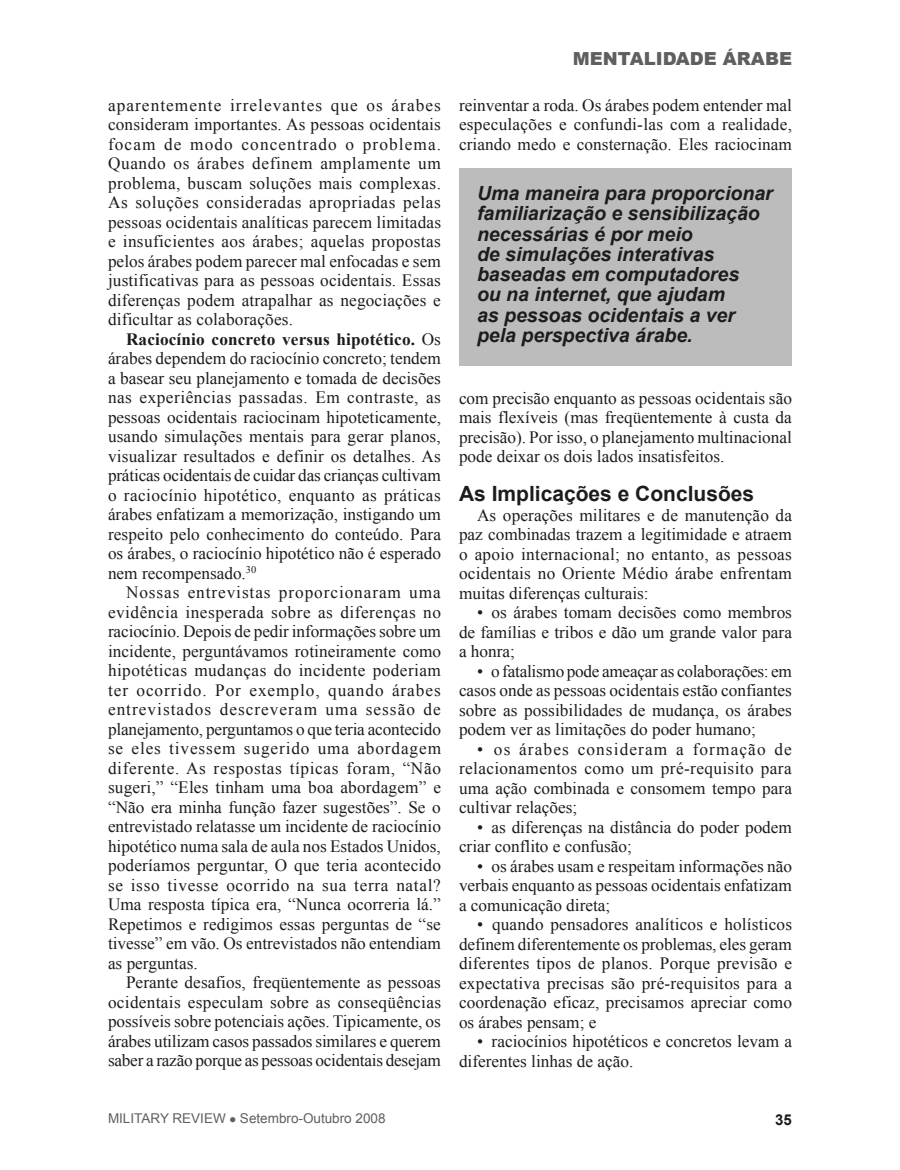
<style>
.page{position:relative;width:900px;height:1170px;background:#fff}
.page>*{position:absolute;margin:0;border:0;box-sizing:border-box;transform-origin:0 0}
.subhead{font:700 21px "Arial";color:#1c1c1a}
.quote{font:italic 700 19.5px/20.2px "Arial";color:#1c1c1a}
.t1{font:900 18px "Arial";color:#5e5f5f}
.fob{font:17.25px/19.5px "Times New Roman";color:#1c1c1a;text-align:justify}
.t2{font:700 15px "Arial";color:#1c1c1a}
.t3{font:13.5px "Arial";color:#5e5f5f}
.s1{font-weight:700}
</style>
<div class="page">
<div style="left:459px;top:168px;width:333px;height:198px;background:#bcbcbd"></div>
<p class="fob" style="left:108px;top:95px;width:335px">aparentemente irrelevantes que os árabes consideram importantes. As pessoas ocidentais focam de modo concentrado o problema.<br>Quando os árabes definem amplamente um problema, buscam soluções mais complexas.<br>As soluções consideradas apropriadas pelas pessoas ocidentais analíticas parecem limitadas e insuficientes aos árabes; aquelas propostas pelos árabes podem parecer mal enfocadas e sem justificativas para as pessoas ocidentais. Essas diferenças podem atrapalhar as negociações e dificultar as colaborações.</p>
<p class="fob" style="left:108px;top:329px;width:335px;text-indent:18px"><span class="s1">Raciocínio concreto versus hipotético.</span> Os árabes dependem do raciocínio concreto; tendem a basear seu planejamento e tomada de decisões nas experiências passadas. Em contraste, as pessoas ocidentais raciocinam hipoteticamente, usando simulações mentais para gerar planos, visualizar resultados e definir os detalhes. As práticas ocidentais de cuidar das crianças cultivam o raciocínio hipotético, enquanto as práticas árabes enfatizam a memorização, instigando um respeito pelo conhecimento do conteúdo. Para os árabes, o raciocínio hipotético não é esperado nem recompensado.<sup>30</sup></p>
<p class="fob" style="left:108px;top:583px;width:335px;text-indent:18px">Nossas entrevistas proporcionaram uma evidência inesperada sobre as diferenças no raciocínio. Depois de pedir informações sobre um incidente, perguntávamos rotineiramente como hipotéticas mudanças do incidente poderiam ter ocorrido. Por exemplo, quando árabes entrevistados descreveram uma sessão de planejamento, perguntamos o que teria acontecido se eles tivessem sugerido uma abordagem diferente. As respostas típicas foram, “Não sugeri,” “Eles tinham uma boa abordagem” e “Não era minha função fazer sugestões”. Se o entrevistado relatasse um incidente de raciocínio hipotético numa sala de aula nos Estados Unidos, poderíamos perguntar, O que teria acontecido se isso tivesse ocorrido na sua terra natal?<br>Uma resposta típica era, “Nunca ocorreria lá.” Repetimos e redigimos essas perguntas de “se tivesse” em vão. Os entrevistados não entendiam as perguntas.</p>
<p class="fob" style="left:108px;top:973px;width:335px;text-indent:18px">Perante desafios, freqüentemente as pessoas ocidentais especulam sobre as conseqüências possíveis sobre potenciais ações. Tipicamente, os árabes utilizam casos passados similares e querem saber a razão porque as pessoas ocidentais desejam</p>
<p class="t1" style="left:573px;top:45px;width:221px">MENTALIDADE ÁRABE</p>
<p class="fob" style="left:459px;top:95px;width:335px">reinventar a roda. Os árabes podem entender mal especulações e confundi-las com a realidade, criando medo e consternação. Eles raciocinam</p>
<p class="quote" style="left:477px;top:184px;width:297px">Uma maneira para proporcionar familiarização e sensibilização necessárias é por meio<br>de simulações interativas baseadas em computadores<br>ou na internet, que ajudam<br>as pessoas ocidentais a ver pela perspectiva árabe.</p>
<p class="fob" style="left:459px;top:388px;width:334px">com precisão enquanto as pessoas ocidentais são mais flexíveis (mas freqüentemente à custa da precisão). Por isso, o planejamento multinacional pode deixar os dois lados insatisfeitos.</p>
<p class="subhead" style="left:459px;top:480px;width:297px">As Implicações e Conclusões</p>
<p class="fob" style="left:459px;top:505px;width:335px;text-indent:18px">As operações militares e de manutenção da paz combinadas trazem a legitimidade e atraem o apoio internacional; no entanto, as pessoas ocidentais no Oriente Médio árabe enfrentam muitas diferenças culturais:</p>
<p class="fob" style="left:459px;top:602px;width:335px;text-indent:18px">• os árabes tomam decisões como membros de famílias e tribos e dão um grande valor para a honra;</p>
<p class="fob" style="left:459px;top:661px;width:335px;text-indent:18px">• o fatalismo pode ameaçar as colaborações: em casos onde as pessoas ocidentais estão confiantes sobre as possibilidades de mudança, os árabes podem ver as limitações do poder humano;</p>
<p class="fob" style="left:459px;top:739px;width:335px;text-indent:18px">• os árabes consideram a formação de relacionamentos como um pré-requisito para uma ação combinada e consomem tempo para cultivar relações;</p>
<p class="fob" style="left:459px;top:817px;width:335px;text-indent:18px">• as diferenças na distância do poder podem criar conflito e confusão;</p>
<p class="fob" style="left:459px;top:856px;width:335px;text-indent:18px">• os árabes usam e respeitam informações não verbais enquanto as pessoas ocidentais enfatizam a comunicação direta;</p>
<p class="fob" style="left:459px;top:914px;width:335px;text-indent:18px">• quando pensadores analíticos e holísticos definem diferentemente os problemas, eles geram diferentes tipos de planos. Porque previsão e expectativa precisas são pré-requisitos para a coordenação eficaz, precisamos apreciar como os árabes pensam; e</p>
<p class="fob" style="left:459px;top:1031px;width:335px;text-indent:18px">• raciocínios hipotéticos e concretos levam a diferentes linhas de ação.</p>
<p class="t3" style="left:108px;top:1110px;width:279px">Military Review ● Setembro-Outubro 2008</p>
<p class="t2" style="left:775px;top:1110px;width:18px">35</p>
</div>
